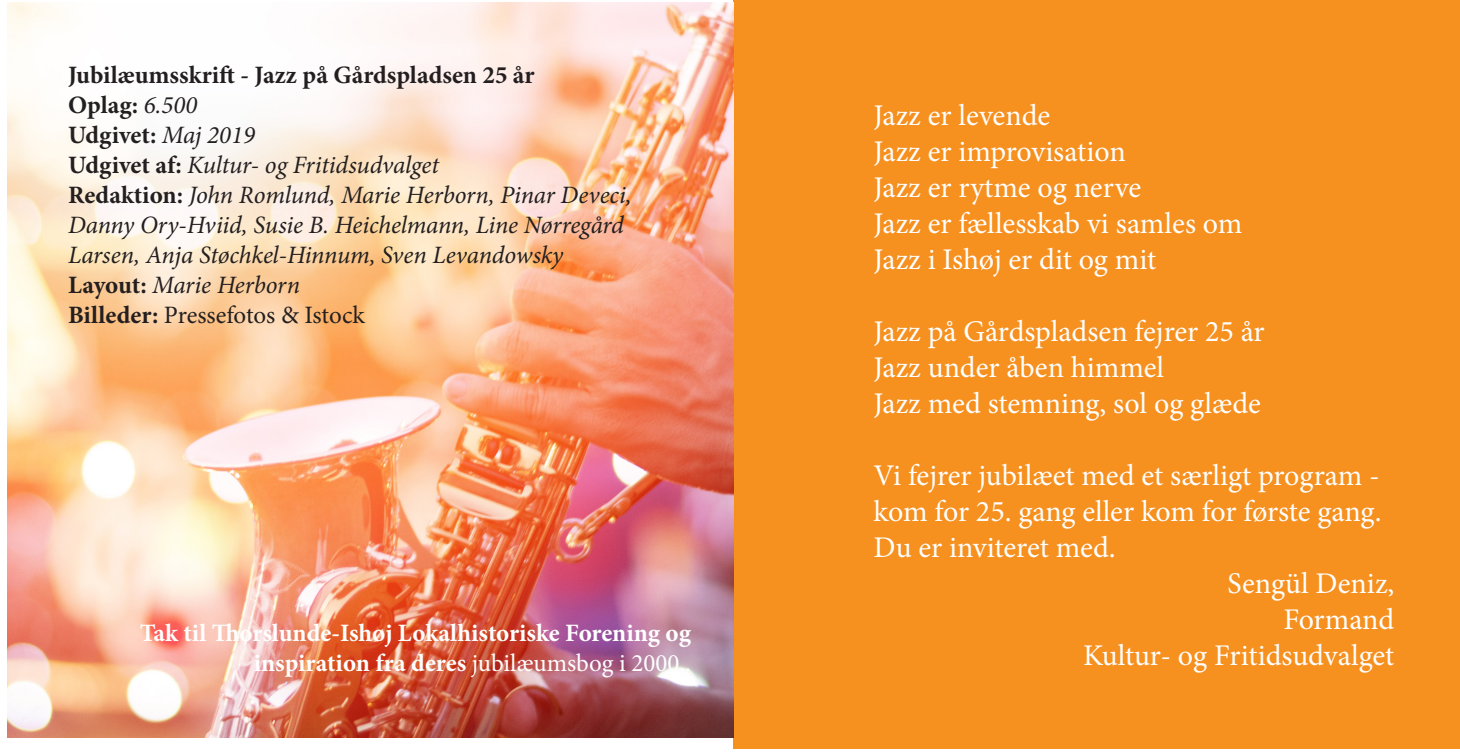
<style>
.page{position:relative;width:1460px;height:752px;background:#fff}
.page>*{position:absolute;margin:0;border:0;box-sizing:border-box;transform-origin:0 0}
.t1{font:30px/36px "Minion Pro";color:#fff;text-align:justify}
.t2{font:italic 25px/30px "Minion Pro";letter-spacing:-.01em;color:#231f20}
.t3{font:700 25px/30px "Minion Pro";color:#fff;text-align:right}
.t4{font:700 25px/30px "Minion Pro";color:#231f20}
.s1{font-weight:400;font-style:italic}
.s2{font-weight:700;font-style:normal}
.s3{font-style:normal}
.s4{font-weight:400}
</style>
<div class="page">
<div style="left:733px;top:0;width:727px;height:748px;background:#f6901f"></div>
<img style="left:7px;top:2px;width:726px;height:734px">
<p class="t4" style="left:68px;top:59px;width:468px">Jubilæumsskrift - Jazz på Gårdspladsen 25 år<br>Oplag: <span class="s1">6.500</span></p>
<p class="t4" style="left:68px;top:119px;width:188px">Udgivet: <span class="s1">Maj 2019</span></p>
<p class="t2" style="left:68px;top:150px;width:565px"><span class="s2">Udgivet af:</span> Kultur- og Fritidsudvalget<br><span class="s2">Redaktion:</span> John Romlund, Marie Herborn, Pinar Deveci, Danny Ory-Hviid, Susie B. Heichelmann, Line Nørregård Larsen, Anja Støchkel-Hinnum, Sven Levandowsky <span class="s2">Layout:</span> Marie Herborn<br><span class="s2">Billeder:</span> <span class="s3">Pressefotos &amp; Istock</span></p>
<p class="t3" style="left:140px;top:617px;width:553px">Tak til Thorslunde-Ishøj Lokalhistoriske Forening og inspiration fra deres <span class="s4">jubilæumsbog i 2000..</span></p>
<p class="t1" style="left:873px;top:97px;width:178px">Jazz er levende</p>
<p class="t1" style="left:873px;top:133px;width:254px">Jazz er improvisation</p>
<p class="t1" style="left:873px;top:169px;width:269px">Jazz er rytme og nerve</p>
<p class="t1" style="left:873px;top:205px;width:370px">Jazz er fællesskab vi samles om</p>
<p class="t1" style="left:873px;top:241px;width:284px">Jazz i Ishøj er dit og mit</p>
<p class="t1" style="left:873px;top:313px;width:393px">Jazz på Gårdspladsen fejrer 25 år</p>
<p class="t1" style="left:873px;top:349px;width:292px">Jazz under åben himmel</p>
<p class="t1" style="left:873px;top:385px;width:389px">Jazz med stemning, sol og glæde</p>
<p class="t1" style="left:873px;top:457px;width:509px">Vi fejrer jubilæet med et særligt program - kom for 25. gang eller kom for første gang.<br>Du er inviteret med.</p>
<p class="t1" style="left:1083px;top:565px;width:313px;text-align:right">Sengül Deniz,<br>Formand<br>Kultur- og Fritidsudvalget</p>
</div>
